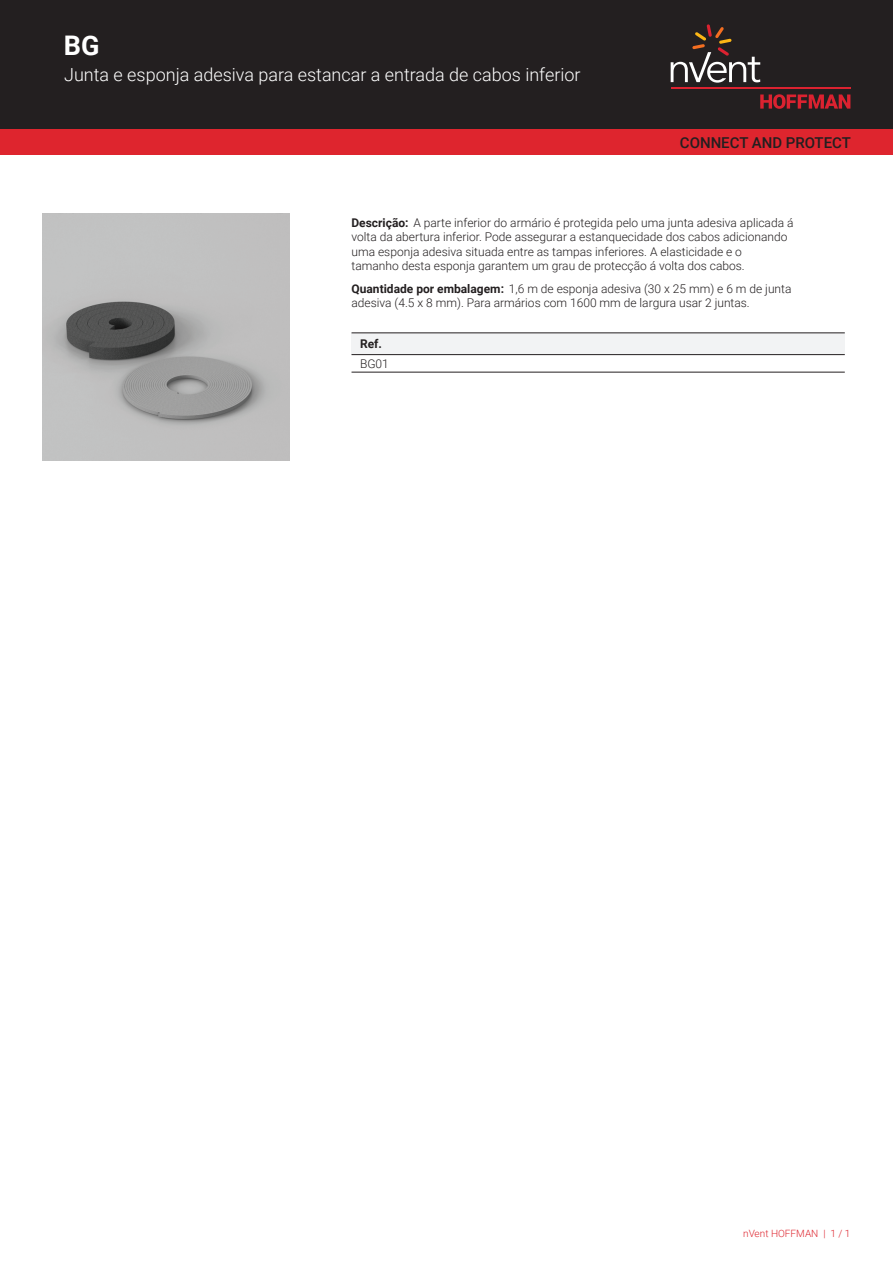
<style>
.page{position:relative;width:893px;height:1263px;background:#fff}
.page>*{position:absolute;margin:0;border:0;box-sizing:border-box;transform-origin:0 0}
.t1{font:700 27px "Roboto";color:#fff}
.t2{font:300 18px "Roboto";color:#fff}
.t3{font:500 15px "Roboto";color:#231f20}
.t4{font:300 12px/14.4px "Roboto";color:#231f20}
.t5{font:700 12px "Roboto";color:#231f20}
.t6{font:300 10.05px "Roboto";color:#de252e}
.s1{font-weight:700}
</style>
<div class="page">
<div style="left:0;top:0;width:893px;height:129px;background:#231f20"></div>
<svg style="left:760px;top:94px;width:90px;height:15px"></svg>
<hr style="left:671px;top:88px;width:179px;height:1px;background:#db2230">
<svg style="left:671px;top:24px;width:89px;height:59px"></svg>
<div style="left:0;top:129px;width:893px;height:26px;background:#de252e"></div>
<div style="left:351px;top:333px;width:494px;height:22px;background:#f2f3f4"></div>
<hr style="left:351px;top:333px;width:494px;height:1px;background:#231f20">
<hr style="left:351px;top:372px;width:494px;height:1px;background:#231f20">
<hr style="left:351px;top:354px;width:494px;height:1px;background:#231f20">
<img style="left:43px;top:213px;width:246px;height:247px">
<h1 class="t1" style="left:64px;top:27px;width:37px">BG</h1>
<h2 class="t2" style="left:64px;top:62px;width:518px">Junta e esponja adesiva para estancar a entrada de cabos inferior</h2>
<p class="t3" style="left:680px;top:132px;width:173px">CONNECT AND PROTECT</p>
<p class="t4" style="left:351px;top:215px;width:443px"><span class="s1">Descrição:</span> A parte inferior do armário é protegida pelo uma junta adesiva aplicada á volta da abertura inferior. Pode assegurar a estanquecidade dos cabos adicionando uma esponja adesiva situada entre as tampas inferiores. A elasticidade e o<br>tamanho desta esponja garantem um grau de protecção á volta dos cabos.</p>
<p class="t4" style="left:351px;top:281px;width:441px"><span class="s1">Quantidade por embalagem:</span> 1,6 m de esponja adesiva (30 x 25 mm) e 6 m de junta adesiva (4.5 x 8 mm). Para armários com 1600 mm de largura usar 2 juntas.</p>
<p class="t5" style="left:360px;top:336px;width:23px">Ref.</p>
<p class="t4" style="left:360px;top:356px;width:30px">BG01</p>
<p class="t6" style="left:743px;top:1226px;width:109px">nVent HOFFMAN | 1 / 1</p>
</div>
